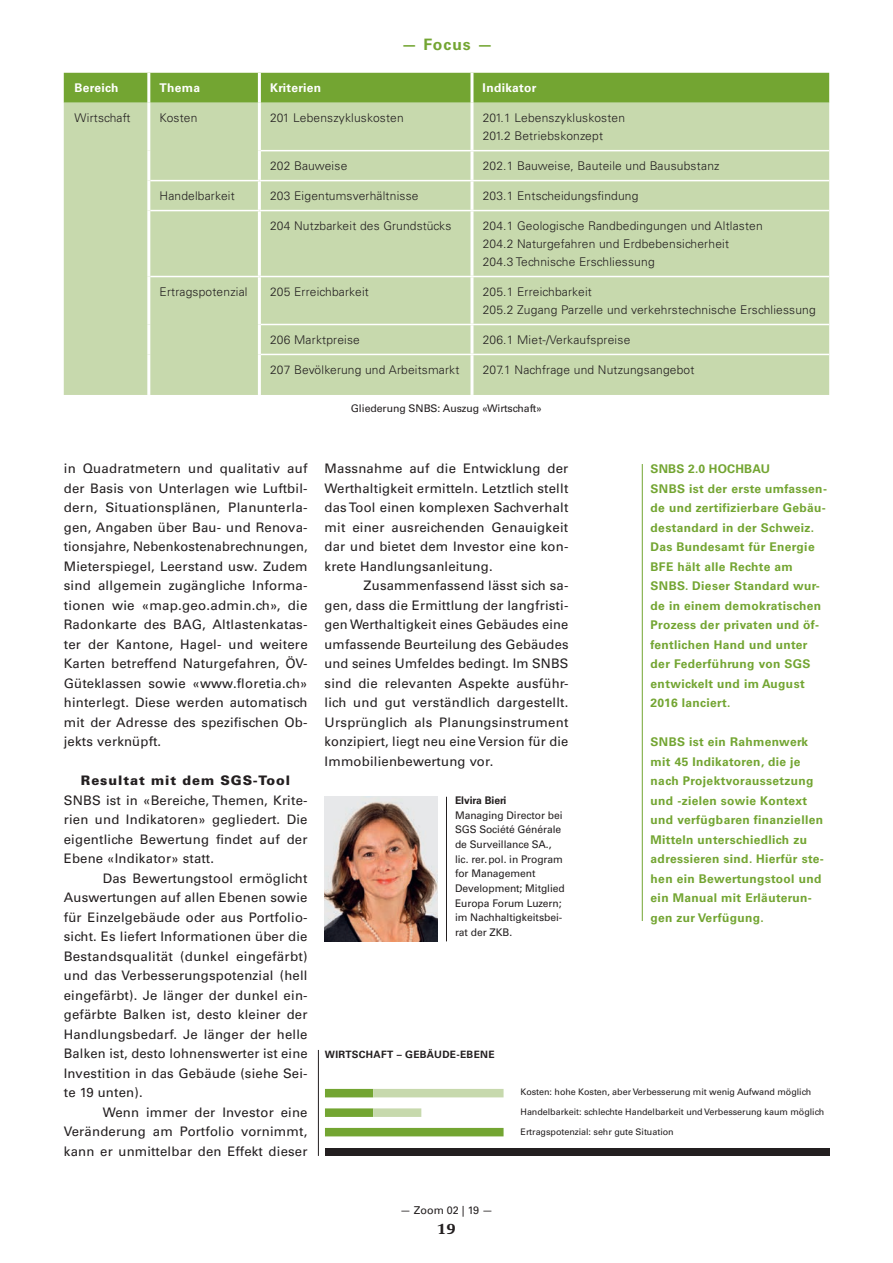
<style>
.page{position:relative;width:893px;height:1263px;background:#fff}
.page>*{position:absolute;margin:0;border:0;box-sizing:border-box;transform-origin:0 0}
.t1{font:700 15.75px "Univers LT Std";letter-spacing:.06em;color:#73a532}
.t2{font:800 15.75px "Swift";color:#231f20}
.t3{font:13.2px/19.5px "Univers LT Std";letter-spacing:.015em;color:#231f20;text-align:justify}
.t4{font:900 13.2px "Univers LT Std";letter-spacing:.07em;color:#231f20}
.t5{font:300 12px/18px "Univers LT Std";letter-spacing:.015em;color:#231f20}
.t6{font:700 12px/19.5px "Univers LT Std";letter-spacing:.03em;color:#73a532}
.t7{font:700 12px "Univers LT Std";letter-spacing:.03em;color:#fff}
.t8{font:10.8px "Univers LT Std";color:#231f20}
.t9{font:10.5px/14.5px "Univers LT Std";letter-spacing:-.005em;color:#231f20}
.t10{font:700 10.5px "Univers LT Std";letter-spacing:-.005em;color:#231f20}
.t11{font:700 10.2px "Univers LT Std";letter-spacing:.03em;color:#231f20}
.t12{font:9px/19.5px "Univers LT Std";letter-spacing:-.005em;color:#231f20}
</style>
<div class="page">
<hr style="left:642px;top:464px;width:1px;height:457px;background:#73a532">
<div style="left:64px;top:73px;width:765px;height:30px;background:#73a532"></div>
<div style="left:64px;top:103px;width:765px;height:292px;background:#c7d9ad"></div>
<hr style="left:147px;top:73px;width:3px;height:30px;background:#fff">
<hr style="left:258px;top:73px;width:3px;height:30px;background:#fff">
<hr style="left:470px;top:73px;width:3px;height:30px;background:#fff">
<hr style="left:147px;top:103px;width:3px;height:48px;background:#fff">
<hr style="left:147px;top:151px;width:3px;height:30px;background:#fff">
<hr style="left:258px;top:103px;width:3px;height:48px;background:#fff">
<hr style="left:470px;top:103px;width:3px;height:47px;background:#fff">
<hr style="left:258px;top:151px;width:3px;height:29px;background:#fff">
<hr style="left:470px;top:151px;width:3px;height:29px;background:#fff">
<hr style="left:147px;top:181px;width:3px;height:30px;background:#fff">
<hr style="left:258px;top:181px;width:3px;height:29px;background:#fff">
<hr style="left:470px;top:181px;width:3px;height:29px;background:#fff">
<hr style="left:147px;top:211px;width:3px;height:65px;background:#fff">
<hr style="left:258px;top:211px;width:3px;height:65px;background:#fff">
<hr style="left:470px;top:211px;width:3px;height:65px;background:#fff">
<hr style="left:147px;top:276px;width:3px;height:48px;background:#fff">
<hr style="left:147px;top:324px;width:3px;height:30px;background:#fff">
<hr style="left:147px;top:354px;width:3px;height:41px;background:#fff">
<hr style="left:258px;top:277px;width:3px;height:47px;background:#fff">
<hr style="left:470px;top:277px;width:3px;height:47px;background:#fff">
<hr style="left:258px;top:324px;width:3px;height:30px;background:#fff">
<hr style="left:470px;top:325px;width:3px;height:29px;background:#fff">
<hr style="left:258px;top:354px;width:3px;height:41px;background:#fff">
<hr style="left:470px;top:355px;width:3px;height:40px;background:#fff">
<hr style="left:261px;top:150px;width:211px;height:1px;background:#fff">
<hr style="left:472px;top:150px;width:357px;height:1px;background:#fff">
<hr style="left:150px;top:180px;width:109px;height:1px;background:#fff">
<hr style="left:259px;top:180px;width:213px;height:1px;background:#fff">
<hr style="left:472px;top:180px;width:357px;height:1px;background:#fff">
<hr style="left:150px;top:210px;width:109px;height:1px;background:#fff">
<hr style="left:259px;top:210px;width:213px;height:1px;background:#fff">
<hr style="left:472px;top:210px;width:357px;height:1px;background:#fff">
<hr style="left:150px;top:276px;width:109px;height:1px;background:#fff">
<hr style="left:259px;top:276px;width:213px;height:1px;background:#fff">
<hr style="left:472px;top:276px;width:357px;height:1px;background:#fff">
<hr style="left:261px;top:324px;width:211px;height:1px;background:#fff">
<hr style="left:472px;top:324px;width:357px;height:1px;background:#fff">
<hr style="left:261px;top:354px;width:211px;height:1px;background:#fff">
<hr style="left:472px;top:354px;width:357px;height:1px;background:#fff">
<div style="left:325px;top:1089px;width:48px;height:8px;background:#73a532"></div>
<div style="left:373px;top:1089px;width:131px;height:8px;background:#c7d9ad"></div>
<div style="left:325px;top:1108px;width:48px;height:9px;background:#73a532"></div>
<div style="left:373px;top:1108px;width:48px;height:9px;background:#c7d9ad"></div>
<div style="left:325px;top:1128px;width:179px;height:8px;background:#73a532"></div>
<div style="left:325px;top:1149px;width:505px;height:7px;background:#231f20"></div>
<hr style="left:318px;top:1050px;width:1px;height:106px;background:#231f20">
<img style="left:325px;top:796px;width:113px;height:145px">
<hr style="left:446px;top:797px;width:1px;height:144px;background:#231f20">
<p class="t1" style="left:402px;top:35px;width:93px">— Focus —</p>
<p class="t7" style="left:74px;top:81px;width:46px">Bereich</p>
<p class="t7" style="left:159px;top:81px;width:42px">Thema</p>
<p class="t7" style="left:270px;top:81px;width:53px">Kriterien</p>
<p class="t7" style="left:483px;top:81px;width:55px">Indikator</p>
<p class="t5" style="left:74px;top:109px;width:57px">Wirtschaft</p>
<p class="t5" style="left:159px;top:109px;width:40px">Kosten</p>
<p class="t5" style="left:270px;top:109px;width:135px">201 Lebenszykluskosten</p>
<p class="t5" style="left:483px;top:109px;width:144px">201.1 Lebenszykluskosten<br>201.2 Betriebskonzept</p>
<p class="t5" style="left:270px;top:157px;width:79px">202 Bauweise</p>
<p class="t5" style="left:483px;top:157px;width:238px">202.1 Bauweise, Bauteile und Bausubstanz</p>
<p class="t5" style="left:159px;top:187px;width:77px">Handelbarkeit</p>
<p class="t5" style="left:270px;top:187px;width:150px">203 Eigentumsverhältnisse</p>
<p class="t5" style="left:483px;top:187px;width:157px">203.1 Entscheidungsfindung</p>
<p class="t5" style="left:270px;top:217px;width:183px">204 Nutzbarkeit des Grundstücks</p>
<p class="t5" style="left:483px;top:217px;width:282px">204.1 Geologische Randbedingungen und Altlasten<br>204.2 Naturgefahren und Erdbebensicherheit<br>204.3 Technische Erschliessung</p>
<p class="t5" style="left:159px;top:283px;width:90px">Ertragspotenzial</p>
<p class="t5" style="left:270px;top:283px;width:100px">205 Erreichbarkeit</p>
<p class="t5" style="left:483px;top:283px;width:335px">205.1 Erreichbarkeit<br>205.2 Zugang Parzelle und verkehrstechnische Erschliessung</p>
<p class="t5" style="left:270px;top:331px;width:91px">206 Marktpreise</p>
<p class="t5" style="left:483px;top:331px;width:149px">206.1 Miet-/Verkaufspreise</p>
<p class="t5" style="left:270px;top:360px;width:191px">207 Bevölkerung und Arbeitsmarkt</p>
<p class="t5" style="left:483px;top:360px;width:213px">207.1 Nachfrage und Nutzungsangebot</p>
<p class="t9" style="left:351px;top:401px;width:193px">Gliederung SNBS: Auszug «Wirtschaft»</p>
<p class="t3" style="left:64px;top:459px;width:245px">in Quadratmetern und qualitativ auf der Basis von Unterlagen wie Luftbil&shy;dern, Situationsplänen, Planunterla&shy;gen, Angaben über Bau- und Renova&shy;tionsjahre, Nebenkostenabrechnungen, Mieterspiegel, Leerstand usw. Zudem sind allgemein zugängliche Informa&shy;tionen wie «map.geo.admin.ch», die Radonkarte des BAG, Altlastenkatas&shy;ter der Kantone, Hagel- und weitere Karten betreffend Naturgefahren, ÖV-Güteklassen sowie «www.floretia.ch» hinterlegt. Diese werden automatisch mit der Adresse des spezifischen Ob&shy;jekts verknüpft.</p>
<p class="t4" style="left:81px;top:772px;width:211px">Resultat mit dem SGS-Tool</p>
<p class="t3" style="left:64px;top:790px;width:245px">SNBS ist in «Bereiche, Themen, Krite&shy;rien und Indikatoren» gegliedert. Die eigentliche Bewertung findet auf der Ebene «Indikator» statt.</p>
<p class="t3" style="left:64px;top:868px;width:245px;text-indent:39px">Das Bewertungstool ermöglicht Auswertungen auf allen Ebenen sowie für Einzelgebäude oder aus Portfolio&shy;sicht. Es liefert Informationen über die Bestandsqualität (dunkel eingefärbt) und das Verbesserungspotenzial (hell eingefärbt). Je länger der dunkel ein&shy;gefärbte Balken ist, desto kleiner der Handlungsbedarf. Je länger der helle Balken ist, desto lohnenswerter ist eine Investition in das Gebäude (siehe Sei&shy;te 19 unten).</p>
<p class="t3" style="left:64px;top:1102px;width:245px;text-indent:39px">Wenn immer der Investor eine Veränderung am Portfolio vornimmt, kann er unmittelbar den Effekt dieser</p>
<p class="t3" style="left:325px;top:459px;width:245px">Massnahme auf die Entwicklung der Werthaltigkeit ermitteln. Letztlich stellt das Tool einen komplexen Sachverhalt mit einer ausreichenden Genauigkeit dar und bietet dem Investor eine kon&shy;krete Handlungsanleitung.</p>
<p class="t3" style="left:325px;top:576px;width:245px;text-indent:39px">Zusammenfassend lässt sich sa&shy;gen, dass die Ermittlung der langfristi&shy;gen Werthaltigkeit eines Gebäudes eine umfassende Beurteilung des Gebäudes und seines Umfeldes bedingt. Im SNBS sind die relevanten Aspekte ausführ&shy;lich und gut verständlich dargestellt.<br>Ursprünglich als Planungsinstrument konzipiert, liegt neu eine Version für die Immobilienbewertung vor.</p>
<p class="t10" style="left:455px;top:794px;width:53px">Elvira Bieri</p>
<p class="t9" style="left:455px;top:808px;width:111px">Managing Director bei<br>SGS Société Générale de Surveillance SA., lic. rer.pol. in Program for Management<br>Development; Mitglied<br>Europa Forum Luzern; im Nachhaltigkeitsbei&shy;rat der ZKB.</p>
<p class="t11" style="left:325px;top:1049px;width:171px">WIRTSCHAFT – GEBÄUDE-EBENE</p>
<p class="t6" style="left:651px;top:459px;width:178px">SNBS 2.0 HOCHBAU<br>SNBS ist der erste umfassen&shy;de und zertifizierbare Gebäu&shy;destandard in der Schweiz.<br>Das Bundesamt für Energie<br>BFE hält alle Rechte am<br>SNBS. Dieser Standard wur&shy;de in einem demokratischen<br>Prozess der privaten und öf&shy;fentlichen Hand und unter der Federführung von SGS entwickelt und im August<br>2016 lanciert.</p>
<p class="t6" style="left:651px;top:732px;width:175px">SNBS ist ein Rahmenwerk mit 45 Indikatoren, die je nach Projektvoraussetzung und -zielen sowie Kontext und verfügbaren finanziellen<br>Mitteln unterschiedlich zu adressieren sind. Hierfür ste&shy;hen ein Bewertungstool und ein Manual mit Erläuterun&shy;gen zur Verfügung.</p>
<p class="t12" style="left:521px;top:1082px;width:305px">Kosten: hohe Kosten, aber Verbesserung mit wenig Aufwand möglich<br>Handelbarkeit: schlechte Handelbarkeit und Verbesserung kaum möglich</p>
<p class="t12" style="left:521px;top:1122px;width:155px">Ertragspotenzial: sehr gute Situation</p>
<p class="t8" style="left:400px;top:1204px;width:94px">— Zoom 02 | 19 —</p>
<p class="t2" style="left:437px;top:1220px;width:20px">19</p>
</div>
